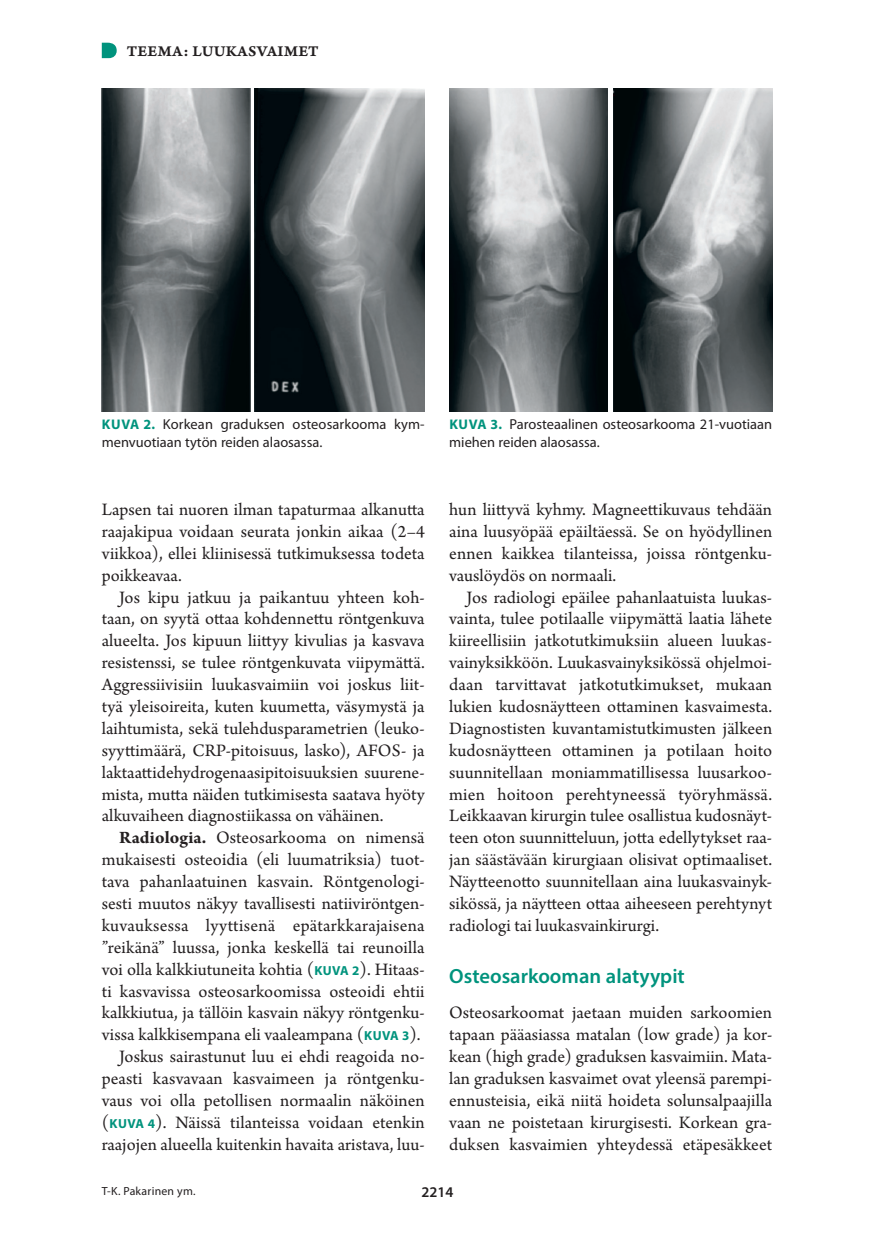
<style>
.page{position:relative;width:874px;height:1241px;background:#fff}
.page>*{position:absolute;margin:0;border:0;box-sizing:border-box;transform-origin:0 0}
.v1{font:600 20.65px "Myriad Pro";color:#00937d}
.l_ei_sis{font:18.38px/21.9px "Arno Pro";color:#231f20;text-align:justify}
.vinj{font:15.75px "Arno Pro Smbd Caption";letter-spacing:.015em;color:#231f20}
.t1{font:600 14.88px "Myriad Pro";color:#231f20}
.kt{font:14.35px/17.5px "Myriad Pro";color:#231f20}
.Ala{font:11.9px "Myriad Pro";letter-spacing:.02em;color:#231f20}
.s1{font-weight:700;font-size:14px;color:#00937d}
.s2{font-weight:700}
.s3{font-family:"Myriad Pro";font-weight:700;font-size:13.12px;color:#00937d}
</style>
<div class="page">
<svg style="left:102px;top:43px;width:15px;height:15px"></svg>
<img style="left:102px;top:88px;width:148px;height:323px">
<img style="left:254px;top:88px;width:170px;height:323px">
<img style="left:449px;top:88px;width:158px;height:323px">
<img style="left:613px;top:88px;width:158px;height:323px">
<p class="vinj" style="left:127px;top:41px;width:193px">TEEMA: LUUKASVAIMET</p>
<p class="kt" style="left:102px;top:415px;width:324px"><span class="s1">KUVA 2.</span> Korkean graduksen osteosarkooma kym&shy;menvuotiaan tytön reiden alaosassa.</p>
<p class="kt" style="left:449px;top:415px;width:324px"><span class="s1">KUVA 3.</span> Parosteaalinen osteosarkooma 21-vuotiaan miehen reiden alaosassa.</p>
<p class="l_ei_sis" style="left:102px;top:499px;width:324px">Lapsen tai nuoren ilman tapaturmaa alkanutta raajakipua voidaan seurata jonkin aikaa (2–4 viikkoa), ellei kliinisessä tutkimuksessa todeta poikkeavaa.</p>
<p class="l_ei_sis" style="left:102px;top:587px;width:324px;text-indent:17px">Jos kipu jatkuu ja paikantuu yhteen koh&shy;taan, on syytä ottaa kohdennettu röntgenkuva alueelta. Jos kipuun liittyy kivulias ja kasvava resistenssi, se tulee röntgenkuvata viipymättä.<br>Aggressiivisiin luukasvaimiin voi joskus liit&shy;tyä yleisoireita, kuten kuumetta, väsymystä ja laihtumista, sekä tulehdusparametrien (leuko&shy;syyttimäärä, CRP-pitoisuus, lasko), AFOS- ja laktaattidehydrogenaasipitoisuuksien suurene&shy;mista, mutta näiden tutkimisesta saatava hyöty alkuvaiheen diagnostiikassa on vähäinen.</p>
<p class="l_ei_sis" style="left:102px;top:827px;width:324px;text-indent:17px"><span class="s2">Radiologia.</span> Osteosarkooma on nimensä mukaisesti osteoidia (eli luumatriksia) tuot&shy;tava pahanlaatuinen kasvain. Röntgenologi&shy;sesti muutos näkyy tavallisesti natiiviröntgen&shy;kuvauksessa lyyttisenä epätarkkarajaisena ”reikänä” luussa, jonka keskellä tai reunoilla voi olla kalkkiutuneita kohtia (<span class="s3">KUVA 2</span>). Hitaas&shy;ti kasvavissa osteosarkoomissa osteoidi ehtii kalkkiutua, ja tällöin kasvain näkyy röntgenku&shy;vissa kalkkisempana eli vaaleampana (<span class="s3">KUVA 3</span>).</p>
<p class="l_ei_sis" style="left:102px;top:1046px;width:324px;text-indent:17px">Joskus sairastunut luu ei ehdi reagoida no&shy;peasti kasvavaan kasvaimeen ja röntgenku&shy;vaus voi olla petollisen normaalin näköinen (<span class="s3">KUVA 4</span>). Näissä tilanteissa voidaan etenkin raajojen alueella kuitenkin havaita aristava, luu-</p>
<p class="l_ei_sis" style="left:449px;top:499px;width:324px">hun liittyvä kyhmy. Magneettikuvaus tehdään aina luusyöpää epäiltäessä. Se on hyödyllinen ennen kaikkea tilanteissa, joissa röntgenku&shy;vauslöydös on normaali.</p>
<p class="l_ei_sis" style="left:449px;top:587px;width:324px;text-indent:17px">Jos radiologi epäilee pahanlaatuista luukas&shy;vainta, tulee potilaalle viipymättä laatia lähete kiireellisiin jatkotutkimuksiin alueen luukas&shy;vainyksikköön. Luukasvainyksikössä ohjelmoi&shy;daan tarvittavat jatkotutkimukset, mukaan lukien kudosnäytteen ottaminen kasvaimesta.<br>Diagnostisten kuvantamistutkimusten jälkeen kudosnäytteen ottaminen ja potilaan hoito suunnitellaan moniammatillisessa luusarkoo&shy;mien hoitoon perehtyneessä työryhmässä.<br>Leikkaavan kirurgin tulee osallistua kudosnäyt&shy;teen oton suunnitteluun, jotta edellytykset raa&shy;jan säästävään kirurgiaan olisivat optimaaliset.<br>Näytteenotto suunnitellaan aina luukasvainyk&shy;sikössä, ja näytteen ottaa aiheeseen perehtynyt radiologi tai luukasvainkirurgi.</p>
<p class="v1" style="left:449px;top:963px;width:237px">Osteosarkooman alatyypit</p>
<p class="l_ei_sis" style="left:449px;top:1002px;width:324px">Osteosarkoomat jaetaan muiden sarkoomien tapaan pääasiassa matalan (low grade) ja kor&shy;kean (high grade) graduksen kasvaimiin. Mata&shy;lan graduksen kasvaimet ovat yleensä parempi&shy;ennusteisia, eikä niitä hoideta solunsalpaajilla vaan ne poistetaan kirurgisesti. Korkean gra&shy;duksen kasvaimien yhteydessä etäpesäkkeet</p>
<p class="Ala" style="left:102px;top:1183px;width:95px">T-K. Pakarinen ym.</p>
<p class="t1" style="left:421px;top:1182px;width:33px">2214</p>
</div>
